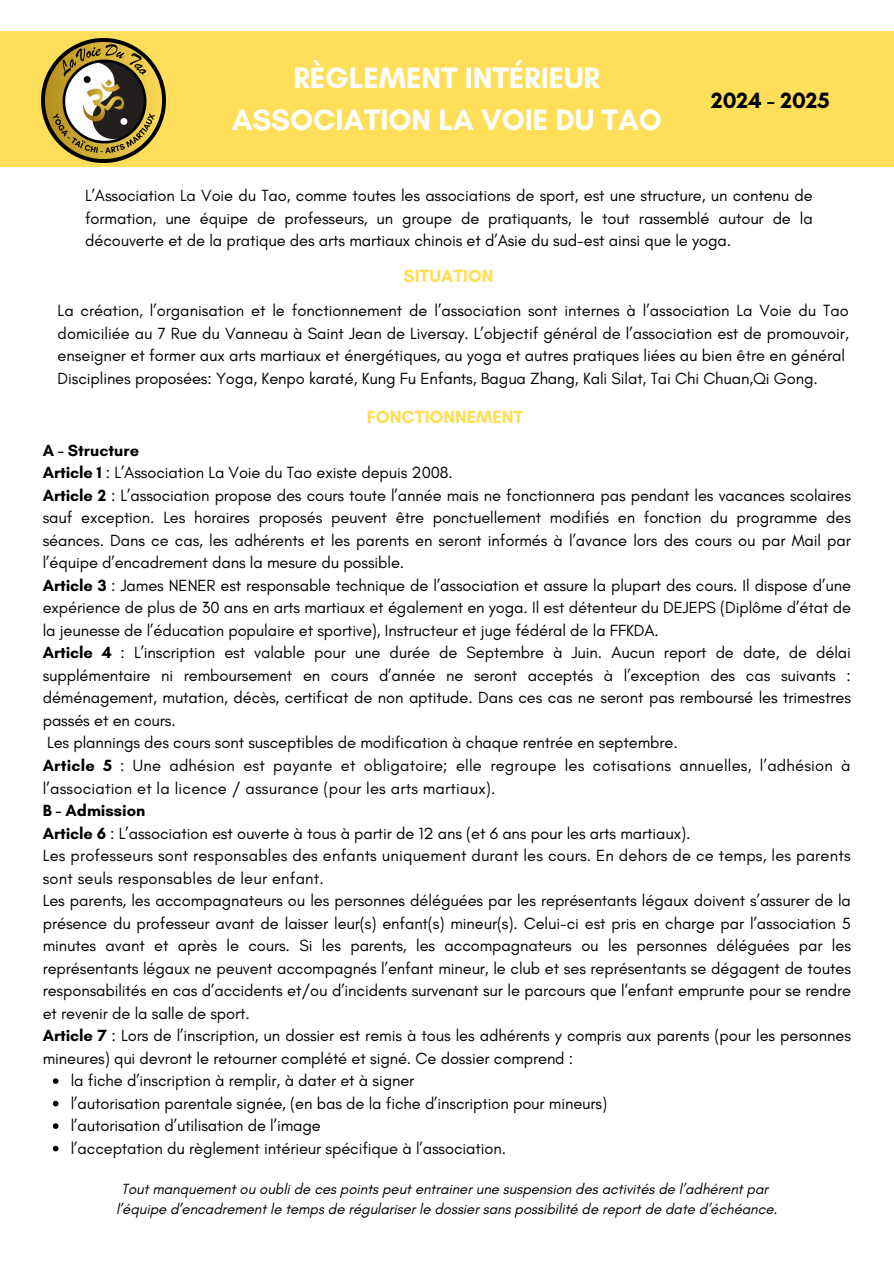
<style>
.page{position:relative;width:894px;height:1264px;background:#fff}
.page>*{position:absolute;margin:0;border:0;box-sizing:border-box;transform-origin:0 0}
.t1{font:700 30px/41.7px "Glacial Indifference";color:#fff;text-align:center}
.t2{font:700 22.5px "Glacial Indifference";color:#000}
.t3{font:700 18px "Glacial Indifference";color:#ffde59}
.t4{font:16.5px/22.5px "Glacial Indifference";letter-spacing:-.005em;color:#000}
.t5{font:italic 15px "Glacial Indifference";letter-spacing:-.005em;color:#000}
.s1{font-weight:700}
</style>
<div class="page">
<div style="left:0;top:31px;width:893px;height:136px;background:#ffde59"></div>
<img style="left:41px;top:38px;width:124px;height:124px">
<svg style="left:53px;top:1078px;width:5px;height:5px"></svg>
<svg style="left:53px;top:1100px;width:5px;height:6px"></svg>
<svg style="left:53px;top:1123px;width:5px;height:5px"></svg>
<svg style="left:53px;top:1145px;width:5px;height:6px"></svg>
<p class="t1" style="left:232px;top:57px;width:431px">RÈGLEMENT INTÉRIEUR<br>ASSOCIATION LA VOIE DU TAO</p>
<p class="t2" style="left:710px;top:87px;width:120px">2024 - 2025</p>
<h1 class="t4" style="left:85px;top:184px;width:729px;text-align:justify">L’Association La Voie du Tao, comme toutes les associations de sport, est une structure, un contenu de formation, une équipe de professeurs, un groupe de pratiquants, le tout rassemblé autour de la découverte et de la pratique des arts martiaux chinois et d’Asie du sud-est ainsi que le yoga.</h1>
<p class="t3" style="left:403px;top:264px;width:92px">SITUATION</p>
<h2 class="t4" style="left:58px;top:299px;width:792px">La création, l’organisation et le fonctionnement de l’association sont internes à l’association La Voie du Tao domiciliée au 7 Rue du Vanneau à Saint Jean de Liversay. L’objectif général de l’association est de promouvoir, enseigner et former aux arts martiaux et énergétiques, au yoga et autres pratiques liées au bien être en général Disciplines proposées: Yoga, Kenpo karaté, Kung Fu Enfants, Bagua Zhang, Kali Silat, Tai Chi Chuan,Qi Gong.</h2>
<p class="t3" style="left:367px;top:406px;width:158px">FONCTIONNEMENT</p>
<h4 class="t4" style="left:43px;top:439px;width:809px"><span class="s1">A - Structure<br>Article 1</span> : L’Association La Voie du Tao existe depuis 2008.<br><span class="s1">Article 2</span> : L’association propose des cours toute l’année mais ne fonctionnera pas pendant les vacances scolaires sauf exception. Les horaires proposés peuvent être ponctuellement modifiés en fonction du programme des séances. Dans ce cas, les adhérents et les parents en seront informés à l’avance lors des cours ou par Mail par l’équipe d’encadrement dans la mesure du possible.<br><span class="s1">Article 3</span> : James NENER est responsable technique de l’association et assure la plupart des cours. Il dispose d’une expérience de plus de 30 ans en arts martiaux et également en yoga. Il est détenteur du DEJEPS (Diplôme d’état de la jeunesse de l’éducation populaire et sportive), Instructeur et juge fédéral de la FFKDA.<br><span class="s1">Article 4</span> : L’inscription est valable pour une durée de Septembre à Juin. Aucun report de date, de délai supplémentaire ni remboursement en cours d’année ne seront acceptés à l’exception des cas suivants : déménagement, mutation, décès, certificat de non aptitude. Dans ces cas ne seront pas remboursé les trimestres passés et en cours.<br>Les plannings des cours sont susceptibles de modification à chaque rentrée en septembre.<br><span class="s1">Article 5</span> : Une adhésion est payante et obligatoire; elle regroupe les cotisations annuelles, l’adhésion à l’association et la licence / assurance (pour les arts martiaux).<br><span class="s1">B - Admission<br>Article 6</span> : L’association est ouverte à tous à partir de 12 ans (et 6 ans pour les arts martiaux).<br>Les professeurs sont responsables des enfants uniquement durant les cours. En dehors de ce temps, les parents sont seuls responsables de leur enfant.<br>Les parents, les accompagnateurs ou les personnes déléguées par les représentants légaux doivent s’assurer de la présence du professeur avant de laisser leur(s) enfant(s) mineur(s). Celui-ci est pris en charge par l’association 5 minutes avant et après le cours. Si les parents, les accompagnateurs ou les personnes déléguées par les représentants légaux ne peuvent accompagnés l’enfant mineur, le club et ses représentants se dégagent de toutes responsabilités en cas d’accidents et/ou d’incidents survenant sur le parcours que l’enfant emprunte pour se rendre et revenir de la salle de sport.<br><span class="s1">Article 7</span> : Lors de l’inscription, un dossier est remis à tous les adhérents y compris aux parents (pour les personnes mineures) qui devront le retourner complété et signé. Ce dossier comprend :</h4>
<h3 class="t4" style="left:71px;top:1069px;width:345px">la fiche d’inscription à remplir, à dater et à signer</h3>
<h4 class="t4" style="left:71px;top:1091px;width:537px">l’autorisation parentale signée, (en bas de la fiche d’inscription pour mineurs)</h4>
<h3 class="t4" style="left:71px;top:1114px;width:251px">l’autorisation d’utilisation de l’image</h3>
<h4 class="t4" style="left:71px;top:1136px;width:437px">l’acceptation du règlement intérieur spécifique à l’association.</h4>
<p class="t5" style="left:121px;top:1179px;width:648px">Tout manquement ou oubli de ces points peut entrainer une suspension des activités de l’adhérent par</p>
<p class="t5" style="left:116px;top:1200px;width:662px">l’équipe d’encadrement le temps de régulariser le dossier sans possibilité de report de date d’échéance.</p>
</div>
